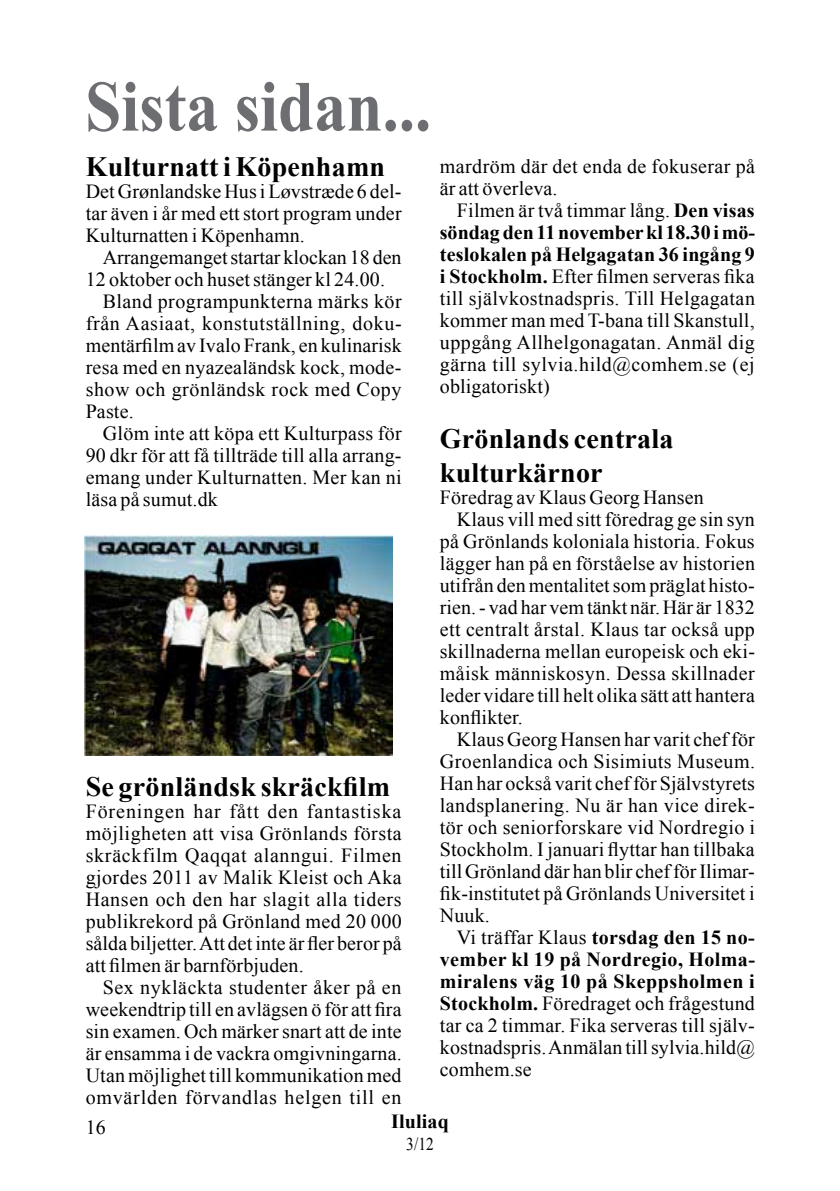
<style>
.page{position:relative;width:840px;height:1191px;background:#fff}
.page>*{position:absolute;margin:0;border:0;box-sizing:border-box;transform-origin:0 0}
.t1{font:700 72px "Times New Roman";color:#6d6e71;scale:.9 1}
.t2{font:700 28px/33.6px "Times New Roman";letter-spacing:.01em;color:#000}
.t3{font:20px/22px "Times New Roman";letter-spacing:.01em;color:#000;text-align:justify}
.t4{font:700 20px "Times New Roman";letter-spacing:.02em;color:#000}
.t5{font:20px "Times New Roman";letter-spacing:.035em;color:#000}
.t6{font:18px "Times New Roman";color:#000;scale:.85 1}
.s1{font-weight:700}
.s2{font-weight:400}
</style>
<div class="page">
<img style="left:85px;top:536px;width:307px;height:219px">
<h1 class="t1" style="left:85px;top:57px;width:386px">Sista sidan...</h1>
<h2 class="t2" style="left:86px;top:149px;width:301px">Kulturnatt i Köpenhamn</h2>
<p class="t3" style="left:86px;top:180px;width:317px">Det Grønlandske Hus i Løvstræde 6 del&shy;tar även i år med ett stort program under Kulturnatten i Köpenhamn.</p>
<p class="t3" style="left:103px;top:246px;width:300px">Arrangemanget startar klockan 18 den</p>
<p class="t3" style="left:86px;top:268px;width:301px">12 oktober och huset stänger kl 24.00.</p>
<p class="t3" style="left:103px;top:290px;width:300px">Bland programpunkterna märks kör</p>
<p class="t5" style="left:86px;top:310px;width:317px">från Aasiaat, konstutställning, doku-</p>
<p class="t3" style="left:86px;top:334px;width:317px">mentärfilm av Ivalo Frank, en kulinarisk</p>
<p class="t3" style="left:86px;top:356px;width:317px">resa med en nyazealändsk kock, mode-</p>
<p class="t3" style="left:86px;top:378px;width:317px">show och grönländsk rock med Copy</p>
<p class="t3" style="left:86px;top:400px;width:49px">Paste.</p>
<p class="t3" style="left:103px;top:422px;width:300px">Glöm inte att köpa ett Kulturpass för</p>
<p class="t3" style="left:86px;top:444px;width:317px">90 dkr för att få tillträde till alla arrang-</p>
<p class="t3" style="left:86px;top:466px;width:317px">emang under Kulturnatten. Mer kan ni</p>
<p class="t3" style="left:86px;top:488px;width:134px">läsa på sumut.dk</p>
<h2 class="t2" style="left:86px;top:769px;width:306px">Se grönländsk skräckfilm</h2>
<p class="t3" style="left:86px;top:799px;width:317px">Föreningen har fått den fantastiska möjligheten att visa Grönlands första skräckfilm Qaqqat alanngui. Filmen gjordes 2011 av Malik Kleist och Aka Hansen och den har slagit alla tiders publikrekord på Grönland med 20 000 sålda biljetter. Att det inte är fler beror på att filmen är barnförbjuden.</p>
<p class="t3" style="left:86px;top:975px;width:317px;text-indent:17px">Sex nykläckta studenter åker på en weekendtrip till en avlägsen ö för att fira sin examen. Och märker snart att de inte är ensamma i de vackra omgivningarna.<br>Utan möjlighet till kommunikation med omvärlden förvandlas helgen till en</p>
<p class="t3" style="left:439px;top:155px;width:316px">mardröm där det enda de fokuserar på är att överleva.</p>
<p class="t3" style="left:439px;top:199px;width:316px;text-indent:17px">Filmen är två timmar lång. <span class="s1">Den visas söndag den 11 november kl 18.30 i mö&shy;teslokalen på Helgagatan 36 ingång 9 i Stockholm.</span> Efter filmen serveras fika till självkostnadspris. Till Helgagatan kommer man med T-bana till Skanstull, uppgång Allhelgonagatan. Anmäl dig gärna till sylvia.hild@comhem.se (ej obligatoriskt)</p>
<h2 class="t2" style="left:439px;top:421px;width:235px">Grönlands centrala kulturkärnor</h2>
<p class="t3" style="left:439px;top:486px;width:265px">Föredrag av Klaus Georg Hansen</p>
<p class="t3" style="left:456px;top:508px;width:299px">Klaus vill med sitt föredrag ge sin syn</p>
<p class="t3" style="left:439px;top:530px;width:316px">på Grönlands koloniala historia. Fokus</p>
<p class="t3" style="left:439px;top:552px;width:316px">lägger han på en förståelse av historien</p>
<p class="t3" style="left:439px;top:574px;width:316px">utifrån den mentalitet som präglat histo-</p>
<p class="t3" style="left:439px;top:596px;width:316px">rien. - vad har vem tänkt när. Här är 1832</p>
<p class="t3" style="left:439px;top:618px;width:316px">ett centralt årstal. Klaus tar också upp</p>
<p class="t3" style="left:439px;top:640px;width:316px">skillnaderna mellan europeisk och eki-</p>
<p class="t3" style="left:439px;top:662px;width:316px">måisk människosyn. Dessa skillnader</p>
<p class="t3" style="left:439px;top:684px;width:316px">leder vidare till helt olika sätt att hantera</p>
<p class="t3" style="left:439px;top:706px;width:85px">konflikter.</p>
<p class="t3" style="left:456px;top:728px;width:299px">Klaus Georg Hansen har varit chef för</p>
<p class="t3" style="left:439px;top:750px;width:316px">Groenlandica och Sisimiuts Museum.</p>
<p class="t3" style="left:439px;top:772px;width:316px">Han har också varit chef för Självstyrets</p>
<p class="t3" style="left:439px;top:794px;width:316px">landsplanering. Nu är han vice direk-</p>
<p class="t3" style="left:439px;top:816px;width:316px">tör och seniorforskare vid Nordregio i</p>
<p class="t3" style="left:439px;top:838px;width:316px">Stockholm. I januari flyttar han tillbaka</p>
<p class="t3" style="left:439px;top:860px;width:316px">till Grönland där han blir chef för Ilimar-</p>
<p class="t3" style="left:439px;top:882px;width:316px">fik-institutet på Grönlands Universitet i</p>
<p class="t3" style="left:439px;top:904px;width:52px">Nuuk.</p>
<p class="t4" style="left:456px;top:923px;width:299px"><span class="s2">Vi träffar Klaus</span> torsdag den 15 no-</p>
<p class="t4" style="left:439px;top:945px;width:316px">vember kl 19 på Nordregio, Holma-</p>
<p class="t4" style="left:439px;top:967px;width:316px">miralens väg 10 på Skeppsholmen i</p>
<p class="t3" style="left:439px;top:992px;width:316px"><span class="s1">Stockholm.</span> Föredraget och frågestund</p>
<p class="t3" style="left:439px;top:1014px;width:316px">tar ca 2 timmar. Fika serveras till själv-</p>
<p class="t3" style="left:439px;top:1036px;width:316px">kostnadspris. Anmälan till sylvia.hild@</p>
<p class="t3" style="left:439px;top:1058px;width:93px">comhem.se</p>
<p class="t3" style="left:86px;top:1116px;width:22px">16</p>
<p class="t4" style="left:391px;top:1107px;width:59px">Iluliaq</p>
<p class="t6" style="left:406px;top:1131px;width:34px">3/12</p>
</div>
